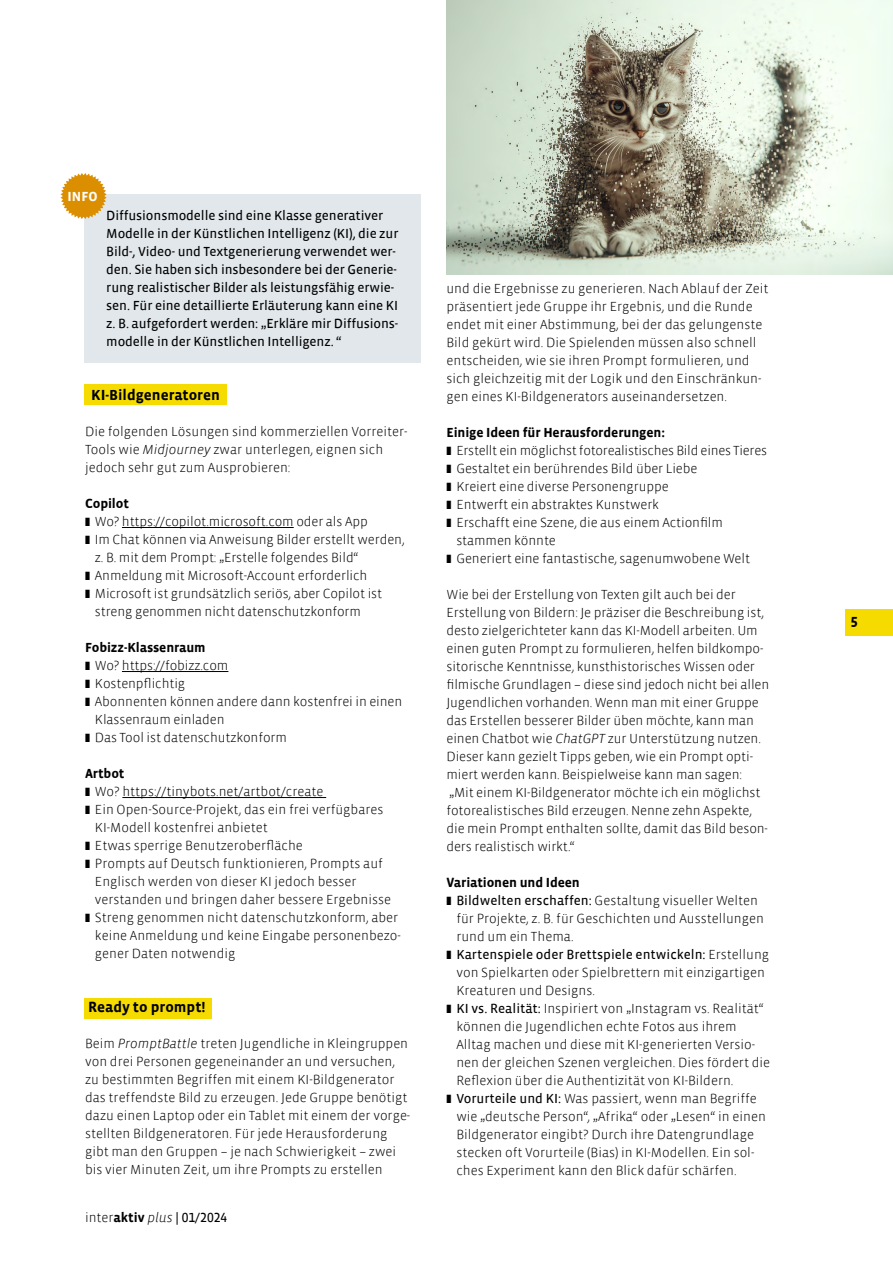
<style>
.page{position:relative;width:893px;height:1263px;background:#fff}
.page>*{position:absolute;margin:0;border:0;box-sizing:border-box;transform-origin:0 0}
.t1{font:700 15px "Vista Sans";color:#000}
.t2{font:700 15px "Vista Sans Alt";color:#000}
.t3{font:300 13.5px/18px "Vista Sans";color:#000}
.t4{font:13.5px/18px "Vista Sans Reg";letter-spacing:-.01em;color:#000}
.t5{font:700 13.5px "Vista Sans";letter-spacing:-.01em;color:#000}
.t6{font:13.5px "Vista Sans Alt Reg";color:#000}
.t7{font:700 13.5px "Vista Sans";color:#fff}
.s1{font-style:italic}
.s2{font-family:"Vista Sans";font-weight:300}
.s3{font-family:"Vista Sans";font-weight:700}
.s4{font-family:"Vista Sans Alt Light Ita"}
.s5{font-weight:700}
.s6{font-family:"Vista Sans Reg";font-weight:400}
</style>
<div class="page">
<div style="left:845px;top:609px;width:48px;height:26px;background:#f6db00"></div>
<div style="left:84px;top:194px;width:337px;height:168px;background:#e2e7eb"></div>
<svg style="left:61px;top:173px;width:46px;height:46px"></svg>
<div style="left:84px;top:384px;width:143px;height:21px;background:#f6db00"></div>
<div style="left:84px;top:998px;width:128px;height:20px;background:#f6db00"></div>
<hr style="left:122px;top:527px;width:172px;height:1px;background:#000">
<hr style="left:122px;top:671px;width:106px;height:1px;background:#000">
<hr style="left:122px;top:797px;width:204px;height:1px;background:#000">
<img style="left:446px;top:0;width:447px;height:274px">
<p class="t7" style="left:68px;top:190px;width:32px">INFO</p>
<p class="t4" style="left:106px;top:207px;width:294px">Diffusionsmodelle sind eine Klasse generativer Modelle in der Künstlichen Intelligenz (KI), die zur Bild-, Video- und Textgenerierung verwendet wer&shy;den. Sie haben sich insbesondere bei der Generie&shy;rung realistischer Bilder als leistungsfähig erwie&shy;sen. Für eine detaillierte Erläuterung kann eine KI z. B. aufgefordert werden: „Erkläre mir Diffusions&shy;modelle in der Künstlichen Intelligenz. “</p>
<p class="t1" style="left:91px;top:387px;width:130px">KI-Bildgeneratoren</p>
<p class="t3" style="left:85px;top:423px;width:324px">Die folgenden Lösungen sind kommerziellen Vorreiter-<br>Tools wie <span class="s1">Midjourney</span> zwar unterlegen, eignen sich jedoch sehr gut zum Ausprobieren:</p>
<p class="t5" style="left:85px;top:497px;width:45px">Copilot</p>
<p class="t3" style="left:95px;top:513px;width:311px">Wo? https://copilot.microsoft.com oder als App<br>Im Chat können via Anweisung Bilder erstellt werden, z. B. mit dem Prompt: „Erstelle folgendes Bild“ Anmeldung mit Microsoft-Account erforderlich Microsoft ist grundsätzlich seriös, aber Copilot ist streng genommen nicht datenschutzkonform</p>
<p class="t5" style="left:85px;top:641px;width:122px">Fobizz-Klassenraum</p>
<p class="t3" style="left:95px;top:657px;width:309px">Wo? https://fobizz.com<br>Kostenpflichtig<br>Abonnenten können andere dann kostenfrei in einen<br>Klassenraum einladen<br>Das Tool ist datenschutzkonform</p>
<p class="t5" style="left:85px;top:767px;width:41px">Artbot</p>
<p class="t3" style="left:95px;top:783px;width:308px">Wo? https://tinybots.net/artbot/create<br>Ein Open-Source-Projekt, das ein frei verfügbares KI-Modell kostenfrei anbietet<br>Etwas sperrige Benutzeroberfläche<br>Prompts auf Deutsch funktionieren, Prompts auf Englisch werden von dieser KI jedoch besser verstanden und bringen daher bessere Ergebnisse Streng genommen nicht datenschutzkonform, aber keine Anmeldung und keine Eingabe personenbezo&shy;gener Daten notwendig</p>
<p class="t1" style="left:88px;top:999px;width:119px">Ready to prompt!</p>
<p class="t3" style="left:85px;top:1035px;width:327px">Beim <span class="s1">PromptBattle</span> treten Jugendliche in Kleingruppen von drei Personen gegeneinander an und versuchen, zu bestimmten Begriffen mit einem KI-Bildgenerator das treffendste Bild zu erzeugen. Jede Gruppe benötigt dazu einen Laptop oder ein Tablet mit einem der vorge&shy;stellten Bildgeneratoren. Für jede Herausforderung gibt man den Gruppen – je nach Schwierigkeit – zwei bis vier Minuten Zeit, um ihre Prompts zu erstellen</p>
<p class="t6" style="left:85px;top:1211px;width:144px"><span class="s2">inter</span><span class="s3">aktiv</span> <span class="s4">plus</span> | 01/2024</p>
<p class="t3" style="left:446px;top:280px;width:323px">und die Ergebnisse zu generieren. Nach Ablauf der Zeit präsentiert jede Gruppe ihr Ergebnis, und die Runde endet mit einer Abstimmung, bei der das gelungenste Bild gekürt wird. Die Spielenden müssen also schnell entscheiden, wie sie ihren Prompt formulieren, und sich gleichzeitig mit der Logik und den Einschränkun&shy;gen eines KI-Bildgenerators auseinandersetzen.</p>
<p class="t5" style="left:446px;top:425px;width:220px">Einige Ideen für Herausforderungen:</p>
<p class="t3" style="left:456px;top:442px;width:312px">Erstellt ein möglichst fotorealistisches Bild eines Tieres Gestaltet ein berührendes Bild über Liebe<br>Kreiert eine diverse Personengruppe<br>Entwerft ein abstraktes Kunstwerk<br>Erschafft eine Szene, die aus einem Actionfilm stammen könnte<br>Generiert eine fantastische, sagenumwobene Welt</p>
<p class="t3" style="left:446px;top:586px;width:324px">Wie bei der Erstellung von Texten gilt auch bei der Erstellung von Bildern: Je präziser die Beschreibung ist, desto zielgerichteter kann das KI-Modell arbeiten. Um einen guten Prompt zu formulieren, helfen bildkompo&shy;sitorische Kenntnisse, kunsthistorisches Wissen oder filmische Grundlagen – diese sind jedoch nicht bei allen Jugendlichen vorhanden. Wenn man mit einer Gruppe das Erstellen besserer Bilder üben möchte, kann man einen Chatbot wie <span class="s1">ChatGPT</span> zur Unterstützung nutzen.<br>Dieser kann gezielt Tipps geben, wie ein Prompt opti&shy;miert werden kann. Beispielweise kann man sagen: „Mit einem KI-Bildgenerator möchte ich ein möglichst fotorealistisches Bild erzeugen. Nenne zehn Aspekte, die mein Prompt enthalten sollte, damit das Bild beson&shy;ders realistisch wirkt.“</p>
<p class="t3" style="left:456px;top:873px;width:309px;text-indent:-10px"><span class="s5">Variationen und Ideen<br></span><span class="s6">Bildwelten erschaffen:</span> Gestaltung visueller Welten für Projekte, z. B. für Geschichten und Ausstellungen rund um ein Thema.</p>
<p class="t4" style="left:456px;top:946px;width:314px">Kartenspiele oder Brettspiele entwickeln: <span class="s2">Erstellung</span></p>
<p class="t3" style="left:456px;top:964px;width:315px">von Spielkarten oder Spielbrettern mit einzigartigen Kreaturen und Designs.<br><span class="s6">KI vs. Realität:</span> Inspiriert von „Instagram vs. Realität“ können die Jugendlichen echte Fotos aus ihrem Alltag machen und diese mit KI-generierten Versio&shy;nen der gleichen Szenen vergleichen. Dies fördert die Reflexion über die Authentizität von KI-Bildern.<br><span class="s6">Vorurteile und KI:</span> Was passiert, wenn man Begriffe wie „deutsche Person“, „Afrika“ oder „Lesen“ in einen Bildgenerator eingibt? Durch ihre Datengrundlage stecken oft Vorurteile (Bias) in KI-Modellen. Ein sol&shy;ches Experiment kann den Blick dafür schärfen.</p>
<p class="t2" style="left:850px;top:614px;width:9px">5</p>
</div>
